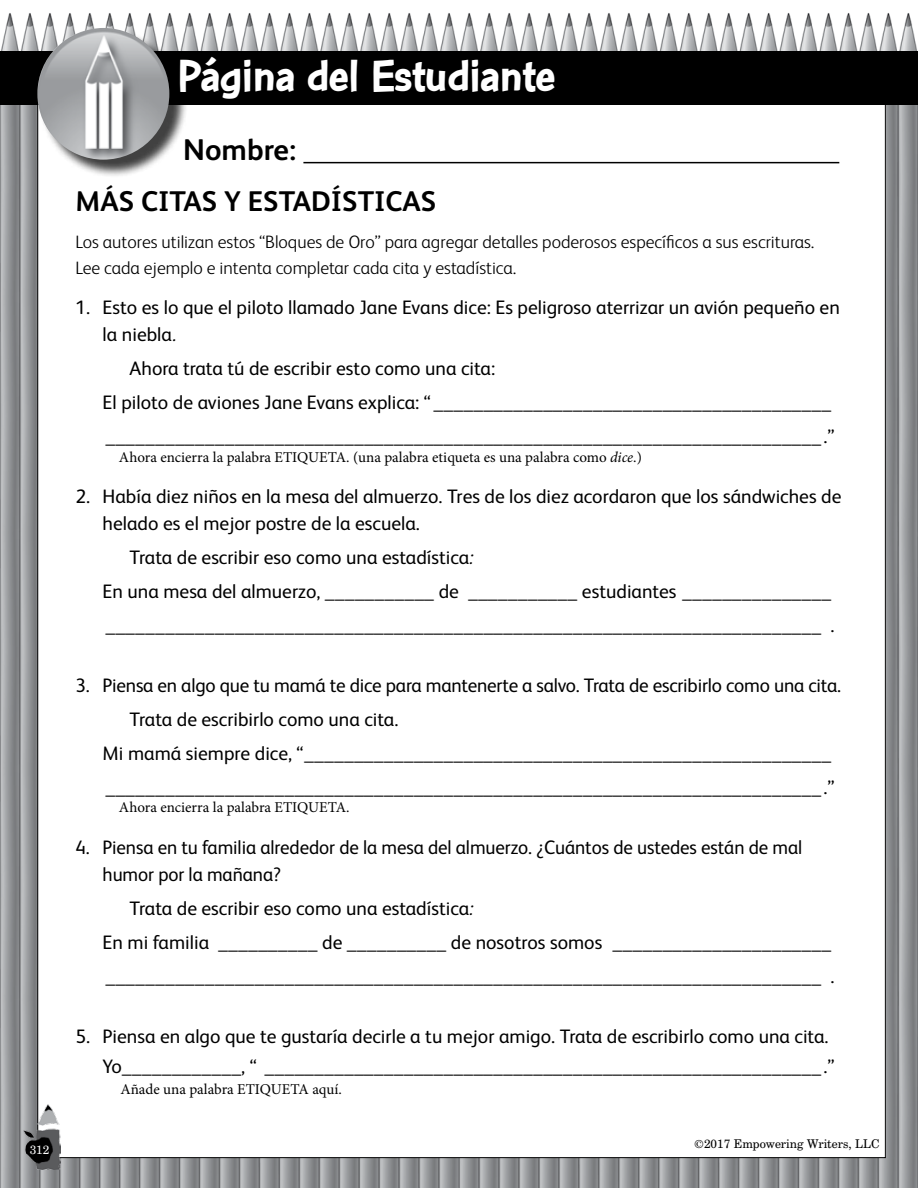
<style>
.page{position:relative;width:918px;height:1188px;background:#fff}
.page>*{position:absolute;margin:0;border:0;box-sizing:border-box;transform-origin:0 0}
.t1{font:700 48px "Con Brush";letter-spacing:-.02em;color:#fff}
.t2{font:700 30px "FS Albert";color:#000}
.t3{font:700 28.5px "FS Albert";color:#000}
.t4{font:19.5px/33.8px "FS Albert";color:#000}
.t5{font:300 18px/25.5px "FS Albert";color:#000}
.t6{font:15px "Minion Pro";color:#000}
.t7{font:12px "Century Schoolbook BT";color:#000}
.t8{font:12px "Century Schoolbook BT";color:#fff}
.s1{font-style:italic}
</style>
<div class="page">
<img style="left:0;top:13px;width:918px;height:1175px">
<div style="left:38px;top:68px;width:847px;height:1090px;background:#fff"></div>
<div style="left:0;top:51px;width:918px;height:54px;background:#000"></div>
<div style="left:40px;top:30px;width:148px;height:148px;background:#000;opacity:.75"></div>
<img style="left:37px;top:28px;width:132px;height:132px;border-radius:66px">
<img style="left:24px;top:1104px;width:37px;height:66px">
<hr style="left:303px;top:162px;width:536px;height:1px;background:#000">
<h1 class="t1" style="left:177px;top:46px;width:380px">Página del Estudiante</h1>
<h2 class="t2" style="left:183px;top:129px;width:114px">Nombre:</h2>
<h3 class="t3" style="left:76px;top:182px;width:362px">MÁS CITAS Y ESTADÍSTICAS</h3>
<p class="t5" style="left:76px;top:229px;width:740px">Los autores utilizan estos “Bloques de Oro” para agregar detalles poderosos específicos a sus escrituras.<br>Lee cada ejemplo e intenta completar cada cita y estadística.</p>
<p class="t4" style="left:103px;top:293px;width:739px;line-height:27px;text-indent:-27px">1. Esto es lo que el piloto llamado Jane Evans dice: Es peligroso aterrizar un avión pequeño en la niebla<span class="s1">.</span></p>
<p class="t4" style="left:103px;top:351px;width:733px;text-indent:27px">Ahora trata tú de escribir esto como una cita:<br>El piloto de aviones Jane Evans explica: “ ________________________________________ ________________________________________________________________________.”</p>
<p class="t6" style="left:119px;top:447px;width:524px">Ahora encierra la palabra ETIQUETA. (una palabra etiqueta es una palabra como <span class="s1">dice</span>.)</p>
<p class="t4" style="left:103px;top:482px;width:740px;line-height:27px;text-indent:-27px">2. Había diez niños en la mesa del almuerzo. Tres de los diez acordaron que los sándwiches de helado es el mejor postre de la escuela.</p>
<p class="t4" style="left:103px;top:540px;width:733px;text-indent:27px">Trata de escribir eso como una estadística<span class="s1">:<br></span>En una mesa del almuerzo, ___________ de ___________ estudiantes _______________ ________________________________________________________________________ .</p>
<p class="t4" style="left:76px;top:668px;width:767px">3. Piensa en algo que tu mamá te dice para mantenerte a salvo. Trata de escribirlo como una cita.</p>
<p class="t4" style="left:130px;top:702px;width:270px">Trata de escribirlo como una cita.</p>
<p class="t4" style="left:103px;top:735px;width:730px">Mi mamá siempre dice, “_____________________________________________________</p>
<p class="t4" style="left:105px;top:769px;width:731px">________________________________________________________________________.”</p>
<p class="t6" style="left:119px;top:797px;width:232px">Ahora encierra la palabra ETIQUETA.</p>
<p class="t4" style="left:103px;top:833px;width:701px;line-height:27px;text-indent:-27px">4. Piensa en tu familia alrededor de la mesa del almuerzo. ¿Cuántos de ustedes están de mal humor por la mañana?</p>
<p class="t4" style="left:103px;top:891px;width:733px;text-indent:27px">Trata de escribir eso como una estadística<span class="s1">:<br></span>En mi familia __________ de __________ de nosotros somos ______________________ ________________________________________________________________________ .</p>
<p class="t4" style="left:103px;top:1021px;width:733px;line-height:30px;text-indent:-27px">5. Piensa en algo que te gustaría decirle a tu mejor amigo. Trata de escribirlo como una cita.<br>Yo____________, “ ________________________________________________________.”</p>
<p class="t6" style="left:120px;top:1079px;width:223px">Añade una palabra ETIQUETA aquí.</p>
<p class="t8" style="left:30px;top:1142px;width:21px">312</p>
<p class="t7" style="left:694px;top:1136px;width:187px">©2017 Empowering Writers, LLC</p>
</div>
